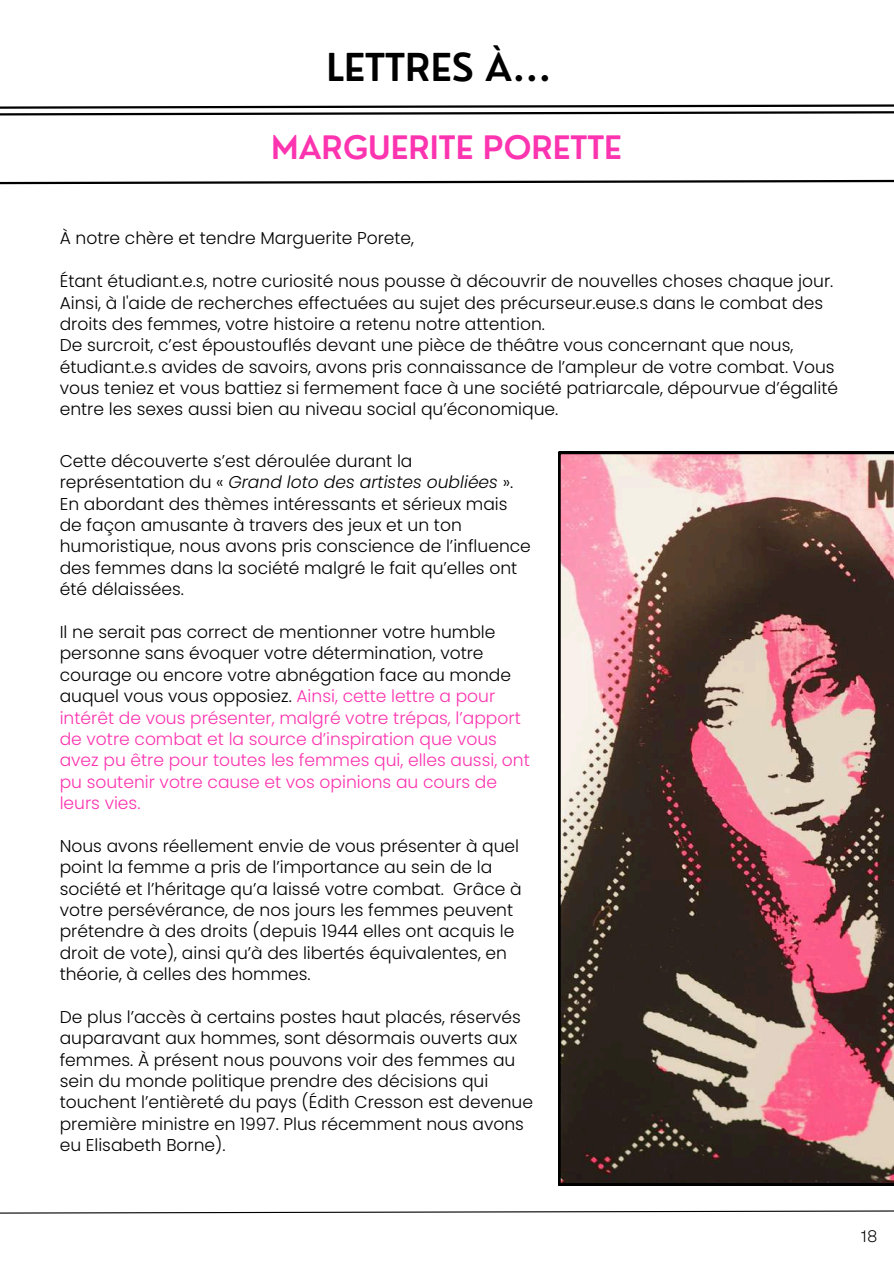
<style>
.page{position:relative;width:894px;height:1264px;background:#fff}
.page>*{position:absolute;margin:0;border:0;box-sizing:border-box;transform-origin:0 0}
.t1{font:600 37.5px "Nourd";color:#000}
.t2{font:600 31.5px "Nourd";color:#fd34af}
.t3{font:300 17.1px/21.3px "Poppins";color:#000}
.t4{font:300 17.1px/21.3px "Poppins";color:#fd34af}
.t5{font:16.65px "Garet";color:#000}
.s1{font-style:italic}
.s2{color:#000}
</style>
<div class="page">
<svg style="left:0;top:104px;width:893px;height:12px"></svg>
<svg style="left:0;top:179px;width:893px;height:6px"></svg>
<svg style="left:0;top:1210px;width:893px;height:4px"></svg>
<svg style="left:558px;top:452px;width:335px;height:733px"></svg>
<h1 class="t1" style="left:326px;top:44px;width:226px">LETTRES À...</h1>
<h2 class="t2" style="left:271px;top:128px;width:352px">MARGUERITE PORETTE</h2>
<p class="t3" style="left:60px;top:228px;width:356px">À notre chère et tendre Marguerite Porete,</p>
<p class="t3" style="left:60px;top:270px;width:779px">Étant étudiant.e.s, notre curiosité nous pousse à découvrir de nouvelles choses chaque jour.<br>Ainsi, à l'aide de recherches effectuées au sujet des précurseur.euse.s dans le combat des droits des femmes, votre histoire a retenu notre attention.<br>De surcroit, c’est époustouflés devant une pièce de théâtre vous concernant que nous, étudiant.e.s avides de savoirs, avons pris connaissance de l’ampleur de votre combat. Vous vous teniez et vous battiez si fermement face à une société patriarcale, dépourvue d’égalité entre les sexes aussi bien au niveau social qu’économique.</p>
<p class="t3" style="left:60px;top:450px;width:472px">Cette découverte s’est déroulée durant la représentation du « <span class="s1">Grand loto des artistes oubliées</span> ».<br>En abordant des thèmes intéressants et sérieux mais de façon amusante à travers des jeux et un ton humoristique, nous avons pris conscience de l’influence des femmes dans la société malgré le fait qu’elles ont été délaissées.</p>
<p class="t4" style="left:60px;top:621px;width:471px"><span class="s2">Il ne serait pas correct de mentionner votre humble personne sans évoquer votre détermination, votre courage ou encore votre abnégation face au monde auquel vous vous opposiez.</span> Ainsi, cette lettre a pour intérêt de vous présenter, malgré votre trépas, l’apport de votre combat et la source d’inspiration que vous avez pu être pour toutes les femmes qui, elles aussi, ont pu soutenir votre cause et vos opinions au cours de leurs vies.</p>
<p class="t3" style="left:60px;top:835px;width:463px">Nous avons réellement envie de vous présenter à quel point la femme a pris de l’importance au sein de la société et l’héritage qu’a laissé votre combat. Grâce à votre persévérance, de nos jours les femmes peuvent prétendre à des droits (depuis 1944 elles ont acquis le droit de vote), ainsi qu’à des libertés équivalentes, en théorie, à celles des hommes.</p>
<p class="t3" style="left:60px;top:1006px;width:474px">De plus l’accès à certains postes haut placés, réservés auparavant aux hommes, sont désormais ouverts aux femmes. À présent nous pouvons voir des femmes au sein du monde politique prendre des décisions qui touchent l’entièreté du pays (Édith Cresson est devenue première ministre en 1997. Plus récemment nous avons eu Elisabeth Borne).</p>
<p class="t5" style="left:860px;top:1224px;width:18px">18</p>
</div>
